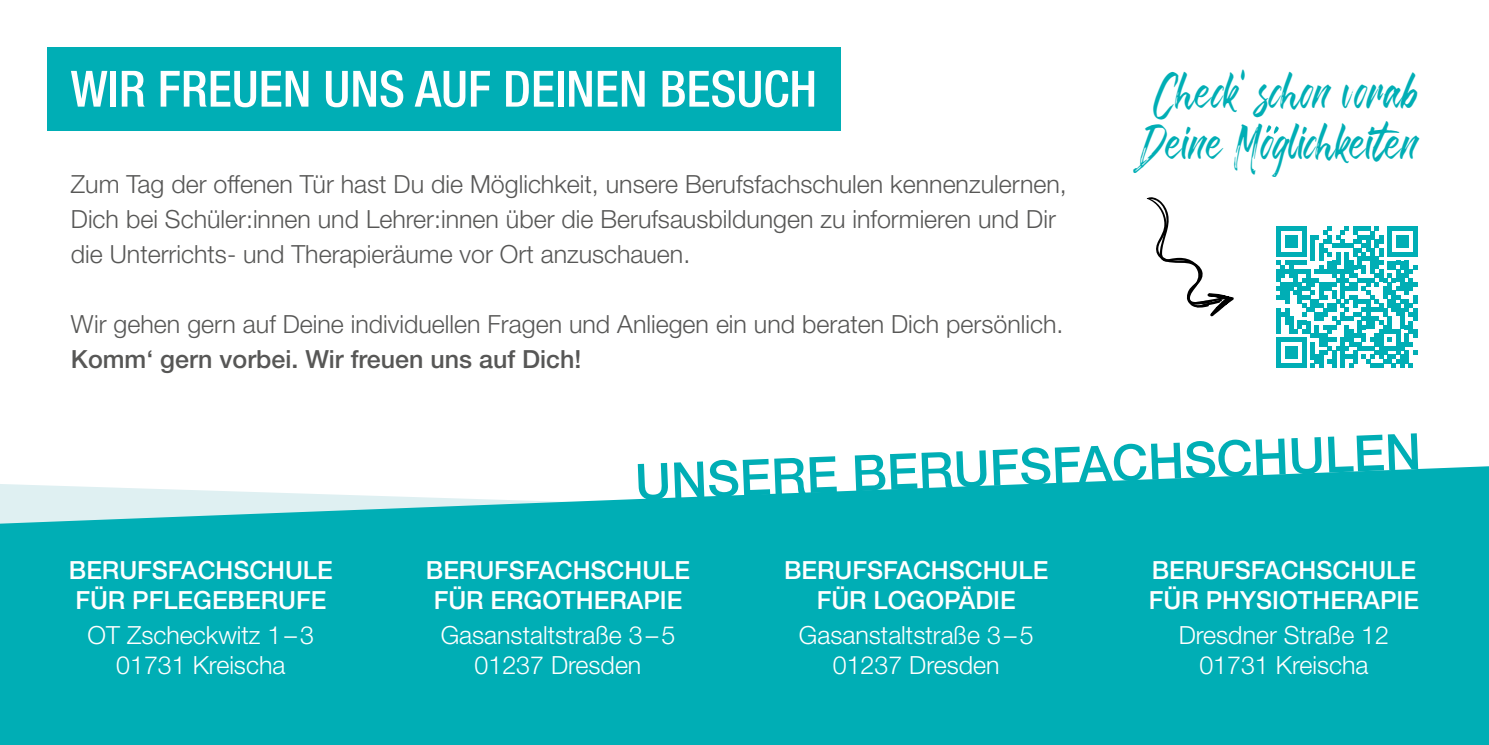
<style>
.page{position:relative;width:1489px;height:745px;background:#fff}
.page>*{position:absolute;margin:0;border:0;box-sizing:border-box;transform-origin:0 0}
.t1{font:65px "Brusthy";color:#00aeb5;scale:.5 1}
.t2{font:500 condensed 50px "Helvetica Neue LT Std";color:#fff}
.t3{font:500 50px "Helvetica Neue LT Std";color:#00aeb5}
.t4{font:32.5px/51px "Brusthy";color:#00aeb5;text-align:right}
.t5{font:300 25px/35px "Helvetica Neue LT Std";color:#575756}
.t6{font:500 25px/30px "Helvetica Neue LT Std";color:#fff}
.t7{font:300 25px/30px "Helvetica Neue LT Std";color:#fff;text-align:center}
.t8{font:500 25px "Helvetica Neue LT Std";color:#575756}
</style>
<div class="page">
<svg style="left:0;top:466px;width:1488px;height:278px;background:#19b6bc"></svg>
<svg style="left:1276px;top:226px;width:141px;height:141px"></svg>
<div style="left:47px;top:47px;width:794px;height:83px;background:#00aeb5"></div>
<svg style="left:1146px;top:197px;width:87px;height:120px"></svg>
<svg style="left:1266px;top:125px;width:12px;height:9px"></svg>
<h2 class="t2" style="left:71px;top:59px;width:748px">WIR FREUEN UNS AUF DEINEN BESUCH</h2>
<p class="t5" style="left:71px;top:166px;width:997px">Zum Tag der offenen Tür hast Du die Möglichkeit, unsere Berufsfachschulen kennenzulernen,<br>Dich bei Schüler:innen und Lehrer:innen über die Berufsausbildungen zu informieren und Dir die Unterrichts- und Therapieräume vor Ort anzuschauen.</p>
<p class="t5" style="left:71px;top:306px;width:994px">Wir gehen gern auf Deine individuellen Fragen und Anliegen ein und beraten Dich persönlich.</p>
<p class="t8" style="left:71px;top:344px;width:512px">Komm‘ gern vorbei. Wir freuen uns auf Dich!</p>
<h3 class="t4" style="left:1153px;top:72px;width:86px">Check</h3>
<h1 class="t1" style="left:1239px;top:80px;width:15px">‘</h1>
<h3 class="t4" style="left:1140px;top:72px;width:279px">schon vorab<br>Deine Möglichkeiten</h3>
<p class="t6" style="left:69px;top:554px;width:265px">BERUFSFACHSCHULE<br>FÜR PFLEGEBERUFE</p>
<p class="t7" style="left:88px;top:619px;width:228px">OT Zscheckwitz 1–3<br>01731 Kreischa</p>
<h2 class="t3" style="left:634px;top:450px;width:788px;rotate:-2deg">UNSERE BERUFSFACHSCHULEN</h2>
<p class="t6" style="left:426px;top:554px;width:266px;text-align:center">BERUFSFACHSCHULE<br>FÜR ERGOTHERAPIE</p>
<p class="t7" style="left:440px;top:619px;width:236px">Gasanstaltstraße 3–5<br>01237 Dresden</p>
<p class="t6" style="left:784px;top:554px;width:266px;text-align:center">BERUFSFACHSCHULE<br>FÜR LOGOPÄDIE</p>
<p class="t7" style="left:799px;top:619px;width:236px">Gasanstaltstraße 3–5<br>01237 Dresden</p>
<p class="t6" style="left:1148px;top:554px;width:272px">BERUFSFACHSCHULE<br>FÜR PHYSIOTHERAPIE</p>
<p class="t7" style="left:1178px;top:619px;width:212px">Dresdner Straße 12<br>01731 Kreischa</p>
</div>
